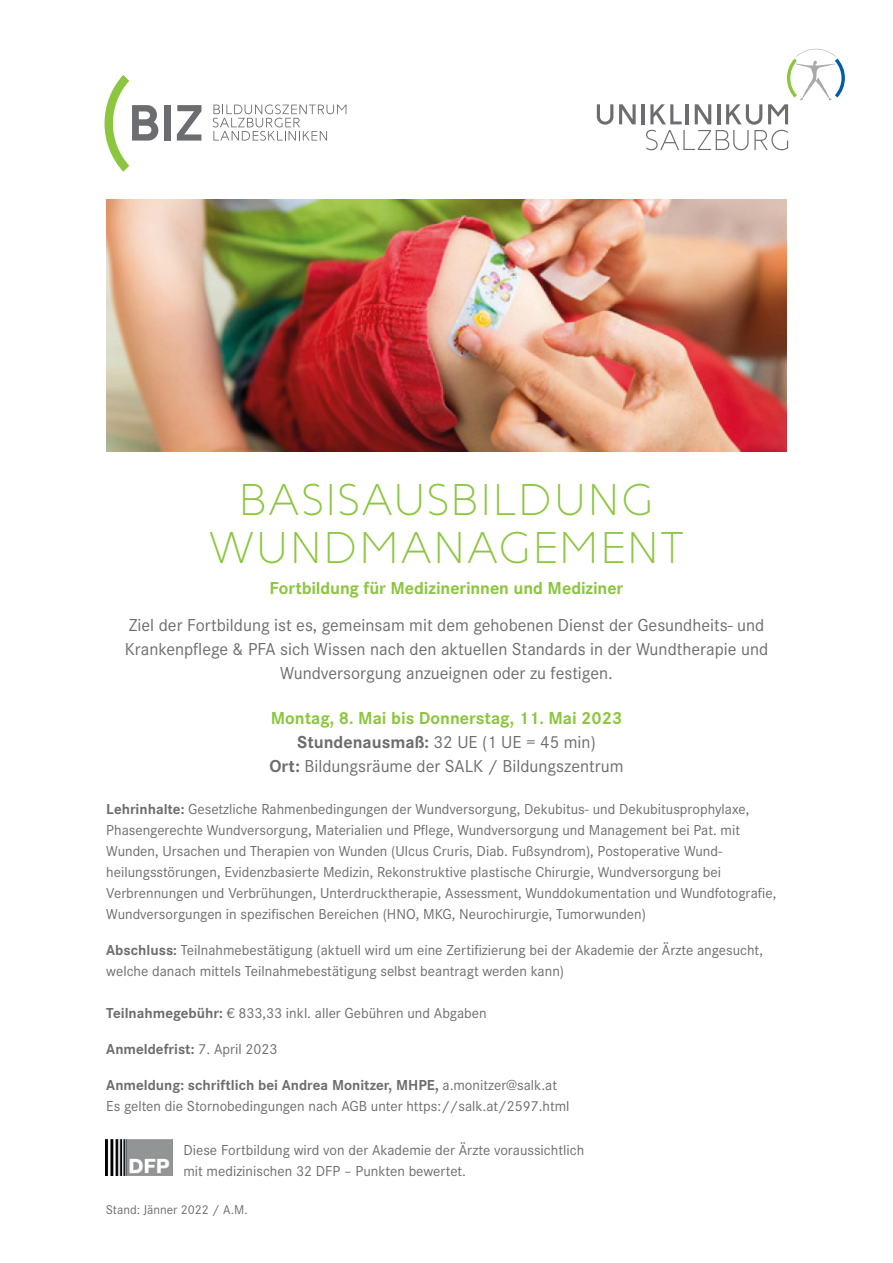
<style>
.page{position:relative;width:893px;height:1263px;background:#fff}
.page>*{position:absolute;margin:0;border:0;box-sizing:border-box;transform-origin:0 0}
.t1{font:44.25px "Baufra";letter-spacing:.02em;color:#8bc63e}
.t2{font:18px/24px "Corporate S";color:#6c6d70;text-align:center}
.t3{font:700 18px "Corporate S";letter-spacing:-.005em;color:#8bc63e}
.t4{font:15px/21px "Corporate S";color:#6c6d70}
.t5{font:700 15px "Corporate S";color:#6c6d70}
.t6{font:13.2px "Corporate S";color:#6c6d70}
.s1{font-weight:700}
.s2{font-weight:400}
</style>
<div class="page">
<svg style="left:213px;top:104px;width:133px;height:37px"></svg>
<svg style="left:105px;top:75px;width:53px;height:97px"></svg>
<div style="left:164px;top:105px;width:7px;height:36px;background:#6c6d70"></div>
<svg style="left:177px;top:105px;width:24px;height:36px"></svg>
<svg style="left:597px;top:104px;width:16px;height:21px"></svg>
<svg style="left:619px;top:104px;width:17px;height:20px"></svg>
<hr style="left:641px;top:104px;width:4px;height:20px;background:#6c6d70">
<svg style="left:646px;top:49px;width:199px;height:101px"></svg>
<img style="left:106px;top:200px;width:680px;height:251px">
<img style="left:106px;top:1140px;width:66px;height:36px">
<p class="t1" style="left:239px;top:472px;width:417px">BASISAUSBILDUNG</p>
<p class="t1" style="left:208px;top:520px;width:478px">WUNDMANAGEMENT</p>
<p class="t3" style="left:270px;top:578px;width:355px">Fortbildung für Medizinerinnen und Mediziner</p>
<p class="t2" style="left:125px;top:613px;width:645px">Ziel der Fortbildung ist es, gemeinsam mit dem gehobenen Dienst der Gesundheits- und<br>Krankenpflege &amp; PFA sich Wissen nach den aktuellen Standards in der Wundtherapie und<br>Wundversorgung anzueignen oder zu festigen.</p>
<p class="t3" style="left:271px;top:708px;width:353px">Montag, 8. Mai bis Donnerstag, 11. Mai 2023</p>
<p class="t2" style="left:297px;top:730px;width:300px"><span class="s1">Stundenausmaß:</span> 32 UE (1 UE = 45 min)</p>
<p class="t2" style="left:269px;top:754px;width:356px"><span class="s1">Ort:</span> Bildungsräume der SALK / Bildungszentrum</p>
<p class="t4" style="left:106px;top:799px;width:671px"><span class="s1">Lehrinhalte:</span> Gesetzliche Rahmenbedingungen der Wundversorgung, Dekubitus- und Dekubitusprophylaxe, Phasengerechte Wundversorgung, Materialien und Pflege, Wundversorgung und Management bei Pat. mit Wunden, Ursachen und Therapien von Wunden (Ulcus Cruris, Diab. Fußsyndrom), Postoperative Wund&shy;heilungsstörungen, Evidenzbasierte Medizin, Rekonstruktive plastische Chirurgie, Wundversorgung bei Verbrennungen und Verbrühungen, Unterdrucktherapie, Assessment, Wunddokumentation und Wundfotografie, Wundversorgungen in spezifischen Bereichen (HNO, MKG, Neurochirurgie, Tumorwunden)</p>
<p class="t4" style="left:106px;top:940px;width:658px"><span class="s1">Abschluss:</span> Teilnahmebestätigung (aktuell wird um eine Zertifizierung bei der Akademie der Ärzte angesucht, welche danach mittels Teilnahmebestätigung selbst beantragt werden kann)</p>
<p class="t4" style="left:106px;top:1003px;width:382px"><span class="s1">Teilnahmegebühr:</span> € 833,33 inkl. aller Gebühren und Abgaben</p>
<p class="t5" style="left:106px;top:1041px;width:173px">Anmeldefrist: <span class="s2">7. April 2023</span></p>
<p class="t5" style="left:106px;top:1077px;width:452px">Anmeldung: schriftlich bei Andrea Monitzer, MHPE, <span class="s2">a.monitzer@salk.at</span></p>
<p class="t4" style="left:106px;top:1096px;width:465px">Es gelten die Stornobedingungen nach AGB unter https://salk.at/2597.html</p>
<p class="t4" style="left:183px;top:1139px;width:402px">Diese Fortbildung wird von der Akademie der Ärzte voraussichtlich</p>
<p class="t4" style="left:183px;top:1160px;width:284px">mit medizinischen 32 DFP – Punkten bewertet.</p>
<p class="t6" style="left:106px;top:1202px;width:143px">Stand: Jänner 2022 / A.M.</p>
</div>
